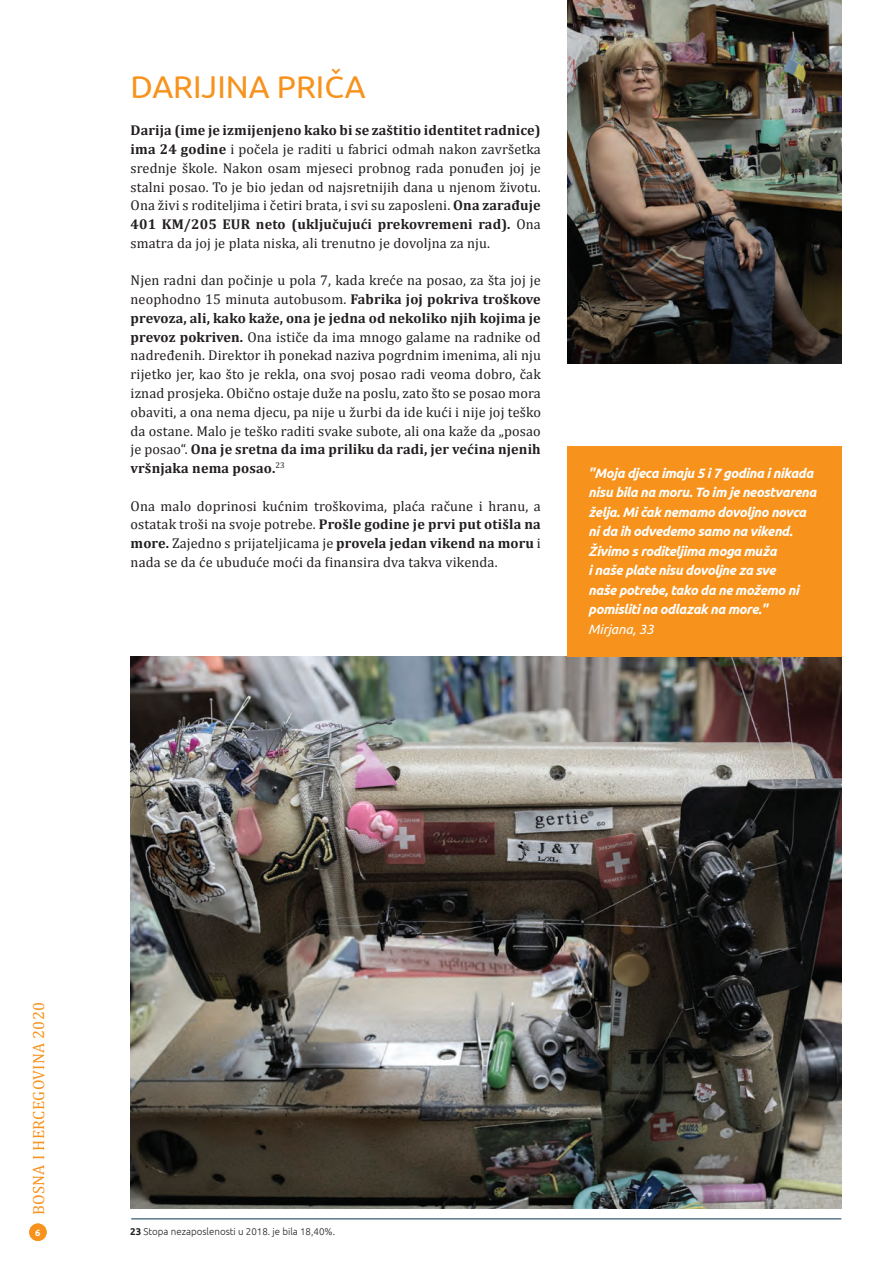
<style>
.page{position:relative;width:892px;height:1265px;background:#fff}
.page>*{position:absolute;margin:0;border:0;box-sizing:border-box;transform-origin:0 0}
.t1{font:31.5px "Ubuntu";color:#f7931d}
.t2{font:16.2px "Cambria";letter-spacing:.02em;color:#f7931d}
.t3{font:14.25px/18.8px "Cambria";letter-spacing:.01em;color:#231f20;text-align:justify}
.t4{font:italic 700 13.5px/19.5px "Ubuntu";letter-spacing:-.03em;color:#fff}
.t5{font:italic 13.5px "Ubuntu";letter-spacing:-.01em;color:#fff}
.t6{font:300 9.75px "Ubuntu";color:#231f20}
.t7{font:700 9.3px "Ubuntu";color:#fff}
.s1{font-weight:700}
</style>
<div class="page">
<div style="left:29px;top:1223px;width:18px;height:17px;background:#f7931d;border-radius:50%"></div>
<img style="left:567px;top:0;width:274px;height:363px">
<img style="left:131px;top:656px;width:710px;height:551px">
<div style="left:567px;top:446px;width:274px;height:210px;background:#f7931d"></div>
<hr style="left:131px;top:1218px;width:710px;height:1px;background:#043552">
<h1 class="t1" style="left:131px;top:67px;width:236px">DARIJINA PRIČA</h1>
<p class="t3" style="left:130px;top:121px;width:412px"><span class="s1">Darija (ime je izmijenjeno kako bi se zaštitio identitet radnice) ima 24 godine</span> i počela je raditi u fabrici odmah nakon završetka srednje škole. Nakon osam mjeseci probnog rada ponuđen joj je stalni posao. To je bio jedan od najsretnijih dana u njenom životu.<br>Ona živi s roditeljima i četiri brata, i svi su zaposleni. <span class="s1">Ona zarađuje 401 KM/205 EUR neto (uključujući prekovremeni rad).</span> Ona smatra da joj je plata niska, ali trenutno je dovoljna za nju.</p>
<p class="t3" style="left:130px;top:271px;width:412px">Njen radni dan počinje u pola 7, kada kreće na posao, za šta joj je neophodno 15 minuta autobusom. <span class="s1">Fabrika joj pokriva troškove prevoza, ali, kako kaže, ona je jedna od nekoliko njih kojima je prevoz pokriven.</span> Ona ističe da ima mnogo galame na radnike od nadređenih. Direktor ih ponekad naziva pogrdnim imenima, ali nju rijetko jer, kao što je rekla, ona svoj posao radi veoma dobro, čak iznad prosjeka. Obično ostaje duže na poslu, zato što se posao mora obaviti, a ona nema djecu, pa nije u žurbi da ide kući i nije joj teško da ostane. Malo je teško raditi svake subote, ali ona kaže da „posao je posao“. <span class="s1">Ona je sretna da ima priliku da radi, jer većina njenih vršnjaka nema posao.</span><sup>23</sup></p>
<p class="t3" style="left:131px;top:496px;width:412px">Ona malo doprinosi kućnim troškovima, plaća račune i hranu, a ostatak troši na svoje potrebe. <span class="s1">Prošle godine je prvi put otišla na more.</span> Zajedno s prijateljicama je <span class="s1">provela jedan vikend na moru</span> i nada se da će ubuduće moći da finansira dva takva vikenda.</p>
<p class="t4" style="left:588px;top:463px;width:230px">"Moja djeca imaju 5 i 7 godina i nikada nisu bila na moru. To im je neostvarena želja. Mi čak nemamo dovoljno novca ni da ih odvedemo samo na vikend.<br>Živimo s roditeljima moga muža<br>i naše plate nisu dovoljne za sve<br>naše potrebe, tako da ne možemo ni pomisliti na odlazak na more."</p>
<p class="t5" style="left:588px;top:620px;width:67px">Mirjana, 33</p>
<p class="t2" style="left:29px;top:1214px;width:214px;rotate:-90deg">BOSNA I HERCEGOVINA 2020</p>
<p class="t7" style="left:35px;top:1226px;width:7px">6</p>
<p class="t6" style="left:130px;top:1225px;width:206px"><span class="s1">23</span> Stopa nezaposlenosti u 2018. je bila 18,40%.</p>
</div>
